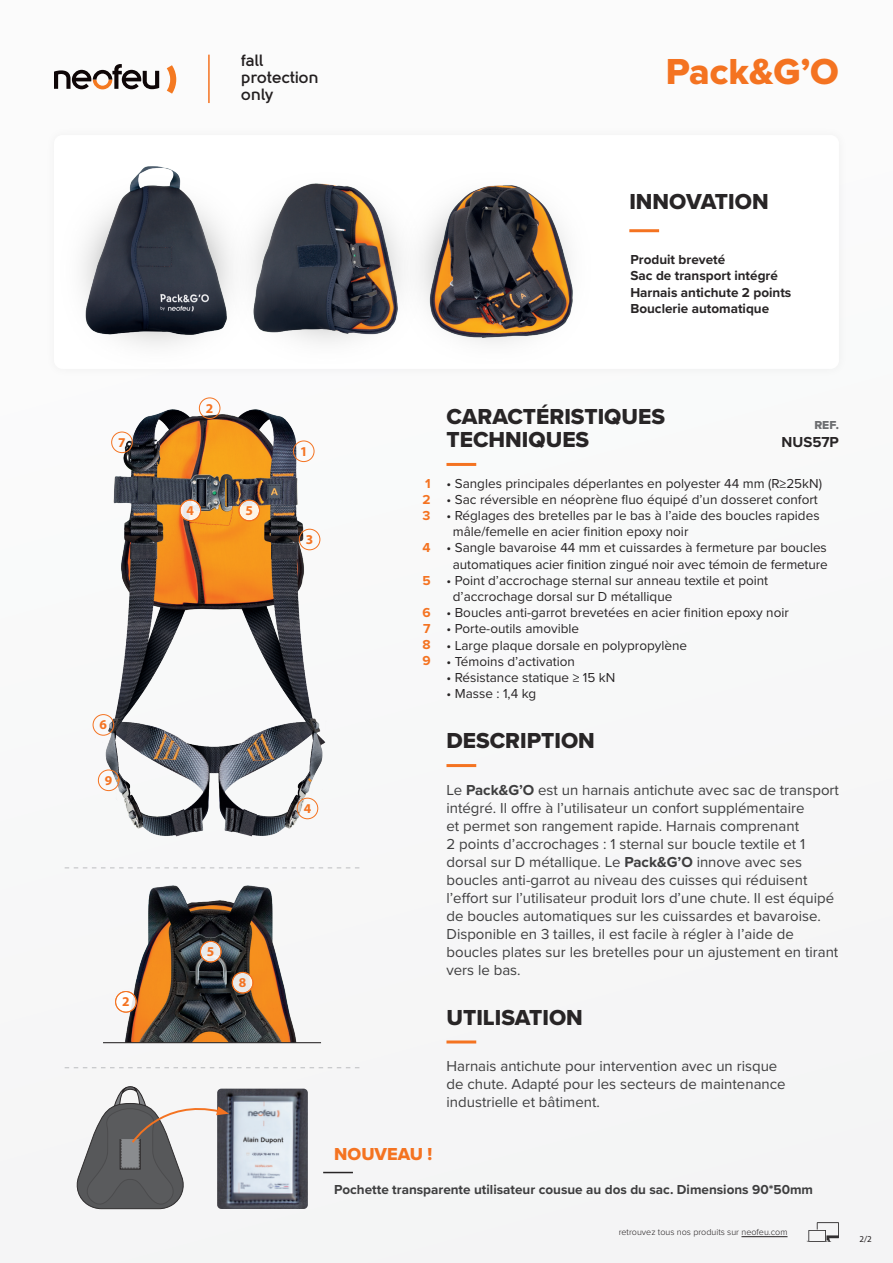
<style>
.page{position:relative;width:893px;height:1263px;background:#f7f8f8}
.page>*{position:absolute;margin:0;border:0;box-sizing:border-box;transform-origin:0 0}
.t1{font:37.5px "Proxima Nova Extrabld";color:#f47321}
.t2{font:22.5px/22.5px "Proxima Nova Extrabld";color:#282526}
.t3{font:18px "Proxima Nova Extrabld";color:#f47321}
.t4{font:700 16.35px/17px "Solomon";color:#231f20}
.t5{font:15px/18px "Proxima Nova";color:#3e3e3f}
.t6{font:700 15px "Proxima Nova";color:#282526}
.t7{font:13.5px/16.2px "Proxima Nova";color:#282526}
.t8{font:700 13.5px/16.2px "Proxima Nova";color:#282526}
.t9{font:700 13.5px "Proxima Nova";color:#3e3e3f}
.t10{font:700 13.5px "Myriad Pro";color:#f47321}
.t11{font:700 13.5px/16.2px "Proxima Nova";color:#f47321;text-align:justify}
.t12{font:12px "Proxima Nova Extrabld";color:#6c6d70}
.t13{font:300 9px "Proxima Nova";color:#231f20}
.t14{font:9px "Myriad Pro";color:#231f20}
.s1{font-weight:700}
</style>
<div class="page">
<svg style="left:167px;top:65px;width:9px;height:29px"></svg>
<svg style="left:54px;top:64px;width:105px;height:25px"></svg>
<hr style="left:208px;top:55px;width:2px;height:48px;background:#f47321">
<svg style="left:806px;top:1222px;width:33px;height:20px"></svg>
<hr style="left:741px;top:1236px;width:46px;height:1px;background:#231f20">
<hr style="left:446px;top:764px;width:30px;height:3px;background:#f47321">
<hr style="left:446px;top:1040px;width:30px;height:3px;background:#f47321">
<hr style="left:323px;top:1172px;width:30px;height:1px;background:#282526">
<div style="left:54px;top:135px;width:785px;height:234px;background:#fff;border-radius:9px"></div>
<hr style="left:446px;top:463px;width:30px;height:3px;background:#f47321">
<hr style="left:629px;top:229px;width:30px;height:3px;background:#f47321">
<img style="left:92px;top:397px;width:240px;height:472px">
<img style="left:115px;top:885px;width:207px;height:158px">
<div style="left:299px;top:529px;width:21px;height:21px;border:1px solid #f47321;border-radius:50%"></div>
<div style="left:293px;top:441px;width:21px;height:21px;border:1px solid #f47321;border-radius:50%"></div>
<div style="left:199px;top:398px;width:21px;height:21px;border:1px solid #f47321;border-radius:50%"></div>
<svg style="left:239px;top:500px;width:21px;height:21px"></svg>
<svg style="left:180px;top:500px;width:21px;height:21px"></svg>
<div style="left:297px;top:798px;width:21px;height:21px;border:1px solid #f47321;border-radius:50%"></div>
<div style="left:93px;top:714px;width:21px;height:21px;border:1px solid #f47321;border-radius:50%"></div>
<div style="left:98px;top:770px;width:21px;height:21px;border:1px solid #f47321;border-radius:50%"></div>
<div style="left:111px;top:432px;width:22px;height:21px;border:1px solid #f47321;border-radius:50%"></div>
<hr style="left:103px;top:1042px;width:218px;height:1px;background:#312f30">
<svg style="left:65px;top:867px;width:294px;height:1px"></svg>
<svg style="left:65px;top:1067px;width:294px;height:1px"></svg>
<div style="left:239px;top:500px;width:21px;height:21px;border:1px solid #f47321;border-radius:50%"></div>
<div style="left:180px;top:500px;width:21px;height:21px;border:1px solid #f47321;border-radius:50%"></div>
<svg style="left:116px;top:991px;width:20px;height:21px"></svg>
<svg style="left:200px;top:941px;width:21px;height:21px"></svg>
<svg style="left:232px;top:972px;width:21px;height:21px"></svg>
<div style="left:115px;top:991px;width:22px;height:21px;border:1px solid #f47321;border-radius:50%"></div>
<div style="left:200px;top:941px;width:21px;height:21px;border:1px solid #f47321;border-radius:50%"></div>
<div style="left:232px;top:972px;width:21px;height:21px;border:1px solid #f47321;border-radius:50%"></div>
<img style="left:81px;top:166px;width:153px;height:174px">
<img style="left:251px;top:183px;width:152px;height:157px">
<img style="left:422px;top:185px;width:151px;height:155px">
<img style="left:229px;top:1089px;width:79px;height:120px">
<svg style="left:76px;top:1086px;width:153px;height:123px"></svg>
<p class="t10" style="left:118px;top:433px;width:9px">7</p>
<p class="t10" style="left:100px;top:716px;width:9px">6</p>
<p class="t10" style="left:105px;top:771px;width:9px">9</p>
<p class="t10" style="left:122px;top:993px;width:9px">2</p>
<p class="t4" style="left:241px;top:52px;width:79px">fall protection only</p>
<h1 class="t1" style="left:666px;top:49px;width:175px">Pack&amp;G’O</h1>
<p class="t10" style="left:206px;top:399px;width:9px">2</p>
<p class="t10" style="left:187px;top:501px;width:9px">4</p>
<p class="t10" style="left:245px;top:501px;width:9px">5</p>
<p class="t10" style="left:207px;top:943px;width:9px">5</p>
<p class="t10" style="left:239px;top:974px;width:9px">8</p>
<h2 class="t2" style="left:629px;top:191px;width:141px">INNOVATION</h2>
<p class="t8" style="left:630px;top:251px;width:162px">Produit breveté<br>Sac de transport intégré<br>Harnais antichute 2 points<br>Bouclerie automatique</p>
<p class="t10" style="left:300px;top:442px;width:9px">1</p>
<p class="t10" style="left:306px;top:530px;width:9px">3</p>
<p class="t10" style="left:304px;top:799px;width:9px">4</p>
<p class="t11" style="left:422px;top:475px;width:10px">1<br>2<br>3</p>
<p class="t11" style="left:422px;top:539px;width:10px">4</p>
<p class="t11" style="left:422px;top:572px;width:10px">5</p>
<p class="t11" style="left:422px;top:604px;width:10px">6<br>7<br>8<br>9</p>
<h2 class="t2" style="left:446px;top:407px;width:220px">CARACTÉRISTIQUES<br>TECHNIQUES</h2>
<p class="t12" style="left:814px;top:418px;width:26px">REF.</p>
<p class="t6" style="left:781px;top:431px;width:59px">NUS57P</p>
<p class="t7" style="left:446px;top:474px;width:377px">• Sangles principales déperlantes en polyester 44 mm (R≥25kN)</p>
<p class="t7" style="left:446px;top:491px;width:373px">• Sac réversible en néoprène fluo équipé d’un dosseret confort</p>
<p class="t7" style="left:453px;top:507px;width:368px;text-indent:-6px">• Réglages des bretelles par le bas à l’aide des boucles rapides mâle/femelle en acier finition epoxy noir</p>
<p class="t7" style="left:446px;top:539px;width:383px;text-align:center">• Sangle bavaroise 44 mm et cuissardes à fermeture par boucles automatiques acier finition zingué noir avec témoin de fermeture</p>
<p class="t7" style="left:453px;top:572px;width:317px;text-indent:-6px">• Point d’accrochage sternal sur anneau textile et point d’accrochage dorsal sur D métallique</p>
<p class="t7" style="left:446px;top:604px;width:344px">• Boucles anti-garrot brevetées en acier finition epoxy noir</p>
<p class="t7" style="left:446px;top:620px;width:134px">• Porte-outils amovible</p>
<p class="t7" style="left:446px;top:636px;width:242px">• Large plaque dorsale en polypropylène</p>
<p class="t7" style="left:446px;top:653px;width:130px">• Témoins d’activation</p>
<p class="t7" style="left:446px;top:669px;width:170px">• Résistance statique ≥ 15 kN</p>
<p class="t7" style="left:446px;top:685px;width:91px">• Masse : 1,4 kg</p>
<h2 class="t2" style="left:446px;top:730px;width:150px">DESCRIPTION</h2>
<p class="t5" style="left:446px;top:780px;width:394px">Le <span class="s1">Pack&amp;G’O</span> est un harnais antichute avec sac de transport intégré. Il offre à l’utilisateur un confort supplémentaire<br>et permet son rangement rapide. Harnais comprenant<br>2 points d’accrochages : 1 sternal sur boucle textile et 1 dorsal sur D métallique. Le <span class="s1">Pack&amp;G’O</span> innove avec ses boucles anti-garrot au niveau des cuisses qui réduisent l’effort sur l’utilisateur produit lors d’une chute. Il est équipé de boucles automatiques sur les cuissardes et bavaroise.<br>Disponible en 3 tailles, il est facile à régler à l’aide de boucles plates sur les bretelles pour un ajustement en tirant vers le bas.</p>
<h2 class="t2" style="left:446px;top:1007px;width:138px">UTILISATION</h2>
<p class="t5" style="left:446px;top:1057px;width:341px">Harnais antichute pour intervention avec un risque de chute. Adapté pour les secteurs de maintenance industrielle et bâtiment.</p>
<p class="t3" style="left:334px;top:1143px;width:100px">NOUVEAU !</p>
<p class="t9" style="left:334px;top:1180px;width:480px">Pochette transparente utilisateur cousue au dos du sac. Dimensions 90*50mm</p>
<p class="t13" style="left:619px;top:1225px;width:170px">retrouvez tous nos produits sur neofeu.com</p>
<p class="t14" style="left:859px;top:1233px;width:14px">2/2</p>
</div>
